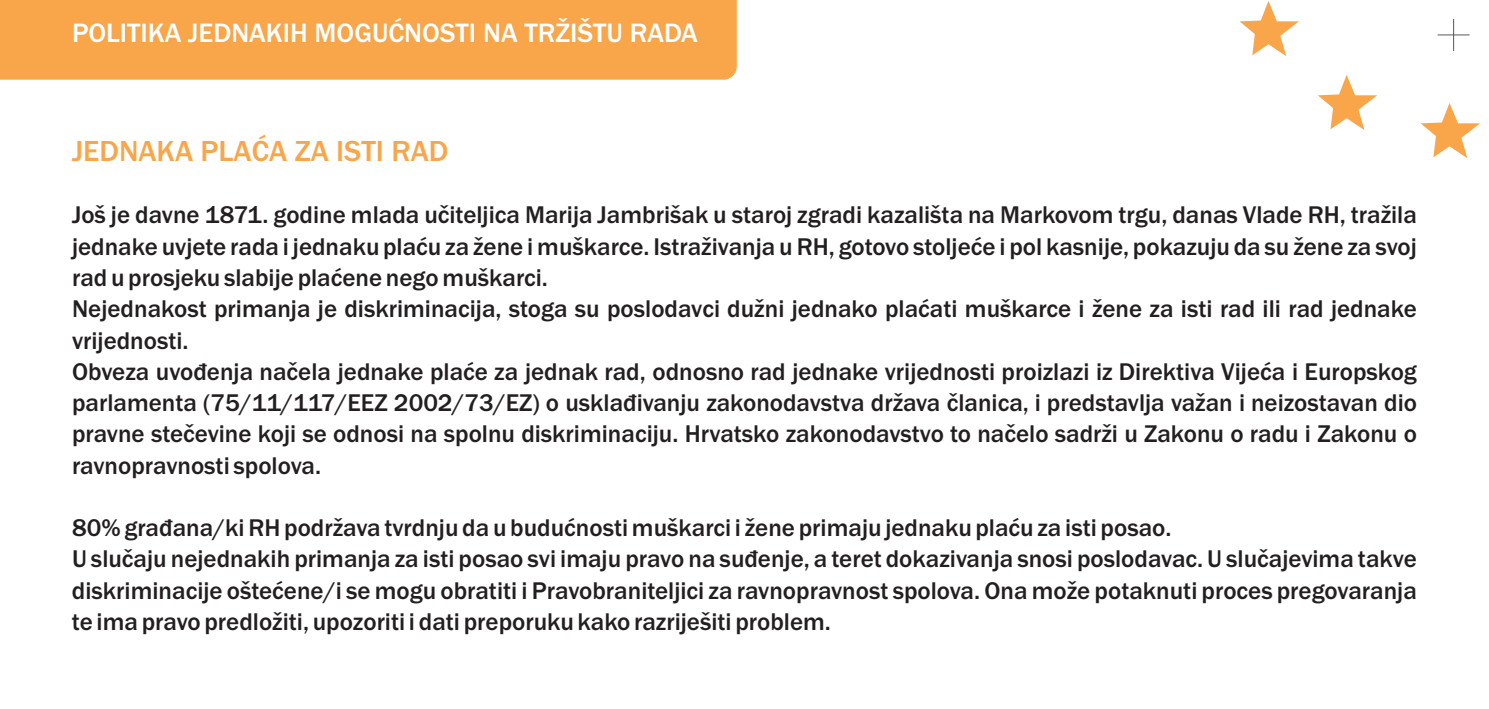
<style>
.page{position:relative;width:1489px;height:709px;background:#fff}
.page>*{position:absolute;margin:0;border:0;box-sizing:border-box;transform-origin:0 0}
.t1{font:500 30px "Franklin Gothic";color:#f9a64a}
.t2{font:500 27.5px "Franklin Gothic";color:#fff}
.t3{font:500 25px/31.2px "Franklin Gothic";color:#231f20}
</style>
<div class="page">
<div style="left:0;top:0;width:736px;height:80px;background:#f9a64a"></div>
<hr style="left:1452px;top:19px;width:1px;height:32px;background:#57585a">
<hr style="left:1437px;top:34px;width:32px;height:1px;background:#57585a">
<svg style="left:1420px;top:103px;width:59px;height:55px"></svg>
<svg style="left:1318px;top:75px;width:59px;height:55px"></svg>
<svg style="left:1239px;top:1px;width:59px;height:55px"></svg>
<p class="t2" style="left:72px;top:22px;width:627px">POLITIKA JEDNAKIH MOGUÆNOSTI NA TRŽIŠTU RADA</p>
<p class="t1" style="left:72px;top:140px;width:378px">JEDNAKA PLAÆA ZA ISTI RAD</p>
<p class="t3" style="left:72px;top:201px;width:1346px">Još je davne 1871. godine mlada uèiteljica Marija Jambrišak u staroj zgradi kazališta na Markovom trgu, danas Vlade RH, tražila jednake uvjete rada i jednaku plaæu za žene i muškarce. Istraživanja u RH, gotovo stoljeæe i pol kasnije, pokazuju da su žene za svoj rad u prosjeku slabije plaæene nego muškarci.<br>Nejednakost primanja je diskriminacija, stoga su poslodavci dužni jednako plaæati muškarce i žene za isti rad ili rad jednake vrijednosti.<br>Obveza uvoðenja naèela jednake plaæe za jednak rad, odnosno rad jednake vrijednosti proizlazi iz Direktiva Vijeæa i Europskog parlamenta (75/11/117/EEZ 2002/73/EZ) o usklaðivanju zakonodavstva država èlanica, i predstavlja važan i neizostavan dio pravne steèevine koji se odnosi na spolnu diskriminaciju. Hrvatsko zakonodavstvo to naèelo sadrži u Zakonu o radu i Zakonu o ravnopravnosti spolova.</p>
<p class="t3" style="left:72px;top:514px;width:1346px">80% graðana/ki RH podržava tvrdnju da u buduænosti muškarci i žene primaju jednaku plaæu za isti posao.<br>U sluèaju nejednakih primanja za isti posao svi imaju pravo na suðenje, a teret dokazivanja snosi poslodavac. U sluèajevima takve diskriminacije ošteæene/i se mogu obratiti i Pravobraniteljici za ravnopravnost spolova. Ona može potaknuti proces pregovaranja te ima pravo predložiti, upozoriti i dati preporuku kako razriješiti problem.</p>
</div>
